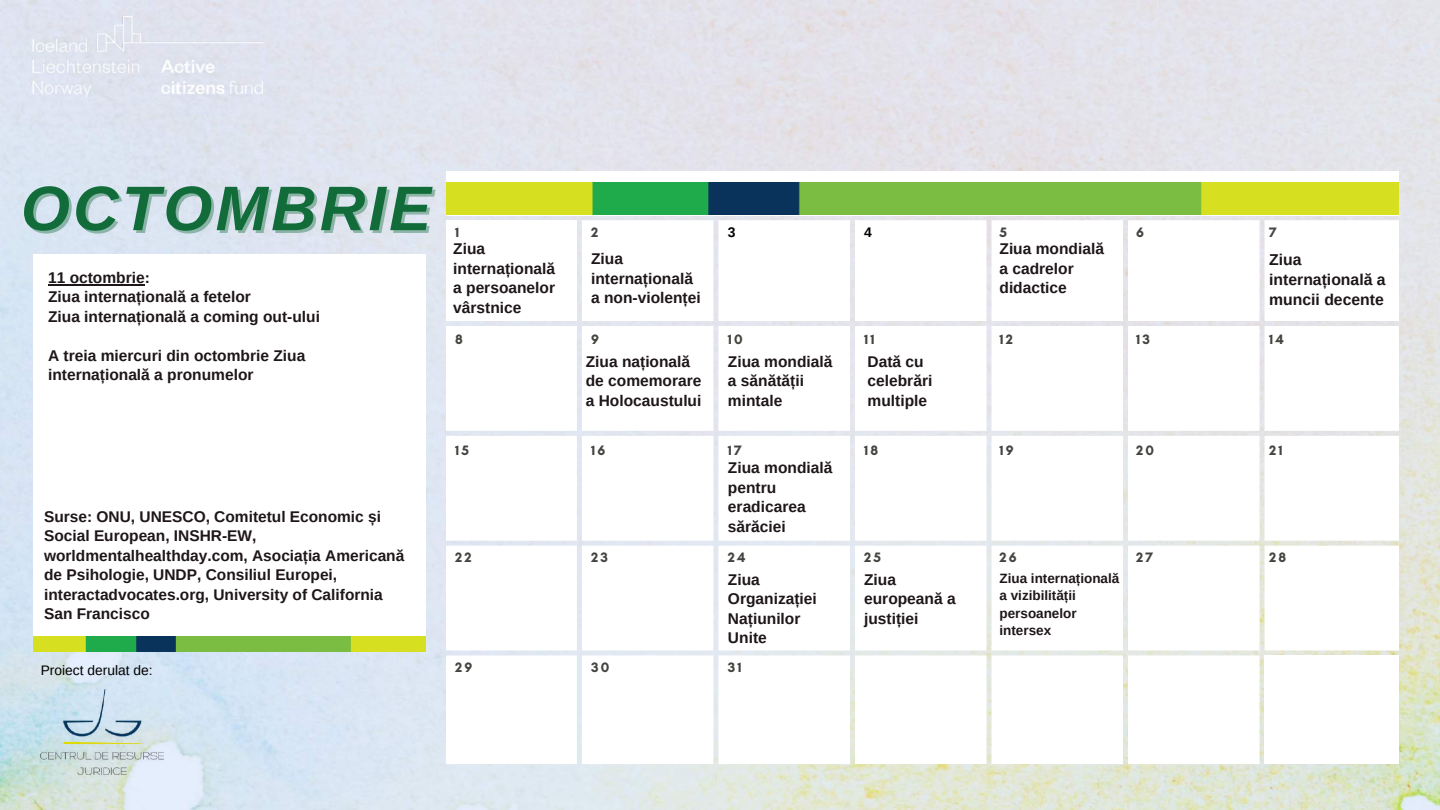
<style>
.page{position:relative;width:1440px;height:810px;background:#fff}
.page>*{position:absolute;margin:0;border:0;box-sizing:border-box;transform-origin:0 0}
.t1{font:italic 700 63px "Arimo";letter-spacing:.05em;color:#116c3a}
.t2{font:700 15.8px/20.2px "Arimo";color:#1e1619}
.t3{font:700 15.5px/19.5px "Arimo";color:#1e1619}
.t4{font:700 13.9px "Glacial Indifference";letter-spacing:.15em;color:#444440}
.t5{font:700 13.9px "Arimo";color:#000}
.t6{font:13.8px "Arimo";color:#000}
.t7{font:700 13.5px/17.2px "Arimo";color:#1e1619}
</style>
<div class="page">
<img style="left:0;top:0;width:1440px;height:810px">
<svg style="left:447px;top:220px;width:951px;height:544px"></svg>
<div style="left:1265px;top:655px;width:133px;height:109px;background:#fff"></div>
<div style="left:447px;top:171px;width:951px;height:44px;background:#fff"></div>
<img style="left:447px;top:182px;width:951px;height:32px">
<div style="left:33px;top:254px;width:392px;height:396px;background:#fff"></div>
<hr style="left:48px;top:284px;width:97px;height:2px;background:#1e1619">
<img style="left:33px;top:637px;width:392px;height:14px">
<img style="left:32px;top:17px;width:232px;height:81px">
<img style="left:41px;top:690px;width:122px;height:84px">
<h1 class="t1" style="left:21px;top:173px;width:412px">OCTOMBRIE</h1>
<p class="t3" style="left:48px;top:268px;width:273px">11 octombrie:<br>Ziua internațională a fetelor<br>Ziua internațională a coming out-ului</p>
<p class="t3" style="left:48px;top:346px;width:259px">A treia miercuri din octombrie Ziua internațională a pronumelor</p>
<p class="t3" style="left:44px;top:506px;width:362px">Surse: ONU, UNESCO, Comitetul Economic și Social European, INSHR-EW, worldmentalhealthday.com, Asociația Americană de Psihologie, UNDP, Consiliul Europei, interactadvocates.org, University of California San Francisco</p>
<p class="t6" style="left:41px;top:663px;width:113px">Proiect derulat de:</p>
<p class="t4" style="left:455px;top:224px;width:6px">1</p>
<p class="t4" style="left:591px;top:224px;width:9px">2</p>
<p class="t5" style="left:728px;top:224px;width:9px">3</p>
<p class="t5" style="left:864px;top:224px;width:9px">4</p>
<p class="t4" style="left:1000px;top:224px;width:9px">5</p>
<p class="t4" style="left:1136px;top:224px;width:9px">6</p>
<p class="t4" style="left:1269px;top:224px;width:9px">7</p>
<p class="t3" style="left:453px;top:239px;width:103px">Ziua internațională a persoanelor vârstnice</p>
<p class="t3" style="left:1000px;top:239px;width:106px">Ziua mondială a cadrelor didactice</p>
<p class="t3" style="left:591px;top:249px;width:111px">Ziua internațională a non-violenței</p>
<p class="t2" style="left:1269px;top:249px;width:118px">Ziua internațională a muncii decente</p>
<p class="t4" style="left:455px;top:331px;width:9px">8</p>
<p class="t4" style="left:591px;top:331px;width:9px">9</p>
<p class="t4" style="left:728px;top:331px;width:16px">10</p>
<p class="t4" style="left:864px;top:331px;width:12px">11</p>
<p class="t4" style="left:1000px;top:331px;width:15px">12</p>
<p class="t4" style="left:1136px;top:331px;width:15px">13</p>
<p class="t4" style="left:1269px;top:331px;width:16px">14</p>
<p class="t3" style="left:586px;top:352px;width:117px">Ziua națională de comemorare a Holocaustului</p>
<p class="t3" style="left:728px;top:352px;width:106px">Ziua mondială a sănătății mintale</p>
<p class="t3" style="left:868px;top:352px;width:66px">Dată cu celebrări multiple</p>
<p class="t4" style="left:455px;top:442px;width:15px">15</p>
<p class="t4" style="left:591px;top:442px;width:16px">16</p>
<p class="t4" style="left:728px;top:442px;width:15px">17</p>
<p class="t4" style="left:864px;top:442px;width:15px">18</p>
<p class="t4" style="left:1000px;top:442px;width:16px">19</p>
<p class="t4" style="left:1136px;top:442px;width:19px">20</p>
<p class="t4" style="left:1269px;top:442px;width:15px">21</p>
<p class="t3" style="left:728px;top:458px;width:106px">Ziua mondială pentru eradicarea sărăciei</p>
<p class="t4" style="left:455px;top:549px;width:18px">22</p>
<p class="t4" style="left:591px;top:549px;width:18px">23</p>
<p class="t4" style="left:728px;top:549px;width:19px">24</p>
<p class="t4" style="left:864px;top:549px;width:18px">25</p>
<p class="t4" style="left:1000px;top:549px;width:19px">26</p>
<p class="t4" style="left:1136px;top:549px;width:18px">27</p>
<p class="t4" style="left:1269px;top:549px;width:19px">28</p>
<p class="t3" style="left:728px;top:569px;width:90px">Ziua<br>Organizației<br>Națiunilor<br>Unite</p>
<p class="t3" style="left:864px;top:569px;width:93px">Ziua europeană a justiției</p>
<p class="t7" style="left:1000px;top:570px;width:121px">Ziua internațională a vizibilității persoanelor intersex</p>
<p class="t4" style="left:455px;top:659px;width:19px">29</p>
<p class="t4" style="left:591px;top:659px;width:20px">30</p>
<p class="t4" style="left:728px;top:659px;width:15px">31</p>
</div>
